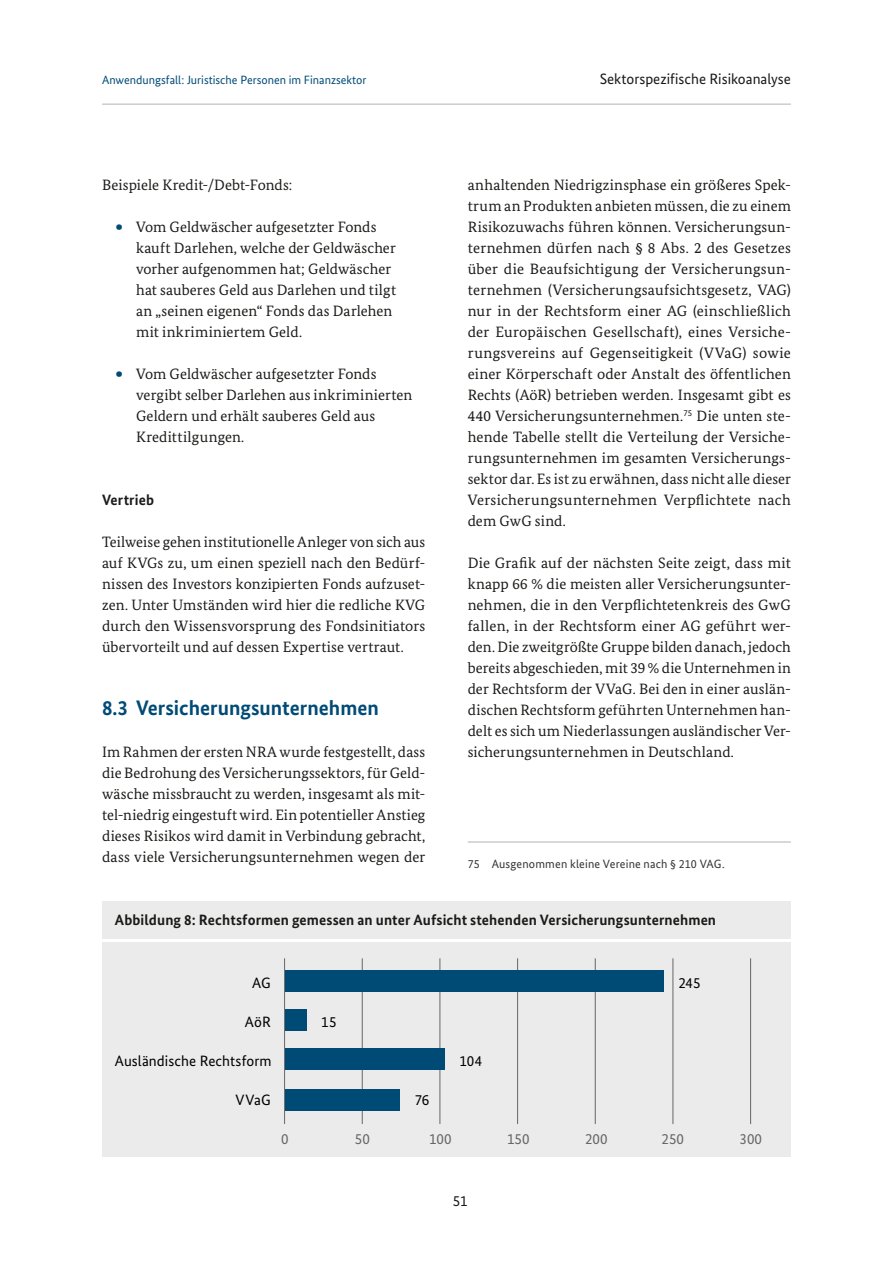
<style>
.page{position:relative;width:893px;height:1263px;background:#fff}
.page>*{position:absolute;margin:0;border:0;box-sizing:border-box;transform-origin:0 0}
.t1{font:700 21px "Bundes Sans";color:#004b76}
.t2{font:15px/21px "Bundes Serif";letter-spacing:.005em;color:#1a1a18;text-align:justify}
.t3{font:700 15px "Bundes Sans";letter-spacing:.01em;color:#1a1a18}
.t4{font:15px "Bundes Sans";letter-spacing:.005em;color:#000}
.t5{font:15px "Bundes Sans";color:#1a1a18}
.t6{font:15px "Bundes Sans";color:#666}
.t7{font:12px "Bundes Sans";color:#004b76}
.t8{font:12px "Bundes Sans";letter-spacing:.015em;color:#333}
.s1{font-size:27px;color:#004b76}
</style>
<div class="page">
<hr style="left:102px;top:103px;width:689px;height:2px;background:#ccc">
<hr style="left:468px;top:841px;width:323px;height:2px;background:#ccc">
<div style="left:102px;top:901px;width:689px;height:37px;background:#ebebeb"></div>
<div style="left:102px;top:942px;width:689px;height:215px;background:#ebebeb"></div>
<hr style="left:362px;top:958px;width:1px;height:166px;background:#666">
<hr style="left:284px;top:958px;width:1px;height:166px;background:#666">
<hr style="left:440px;top:958px;width:1px;height:166px;background:#666">
<hr style="left:517px;top:958px;width:1px;height:166px;background:#666">
<hr style="left:595px;top:958px;width:1px;height:166px;background:#666">
<hr style="left:673px;top:958px;width:1px;height:166px;background:#666">
<hr style="left:750px;top:958px;width:1px;height:166px;background:#666">
<div style="left:285px;top:971px;width:378px;height:21px;background:#004b76"></div>
<div style="left:285px;top:1010px;width:21px;height:21px;background:#004b76"></div>
<div style="left:285px;top:1049px;width:159px;height:21px;background:#004b76"></div>
<div style="left:285px;top:1089px;width:115px;height:21px;background:#004b76"></div>
<p class="t7" style="left:102px;top:72px;width:266px">Anwendungsfall: Juristische Personen im Finanzsektor</p>
<p class="t5" style="left:600px;top:69px;width:193px">Sektorspezifische Risikoanalyse</p>
<p class="t2" style="left:102px;top:174px;width:192px">Beispiele Kredit-/Debt-Fonds:</p>
<p class="t2" style="left:136px;top:216px;width:262px;text-align:left;text-indent:-21px"><span class="s1">•</span> Vom Geldwäscher aufgesetzter Fonds kauft Darlehen, welche der Geldwäscher vorher aufgenommen hat; Geldwäscher hat sauberes Geld aus Darlehen und tilgt an „seinen eigenen“ Fonds das Darlehen mit inkriminiertem Geld.</p>
<p class="t2" style="left:136px;top:363px;width:278px;text-align:left;text-indent:-21px"><span class="s1">•</span> Vom Geldwäscher aufgesetzter Fonds vergibt selber Darlehen aus inkriminierten Geldern und erhält sauberes Geld aus Kredittilgungen.</p>
<p class="t3" style="left:102px;top:490px;width:54px">Vertrieb</p>
<p class="t2" style="left:102px;top:531px;width:325px">Teilweise gehen institutionelle Anleger von sich aus auf KVGs zu, um einen speziell nach den Bedürf&shy;nissen des Investors konzipierten Fonds aufzuset&shy;zen. Unter Umständen wird hier die redliche KVG durch den Wissensvorsprung des Fondsinitiators übervorteilt und auf dessen Expertise vertraut.</p>
<h1 class="t1" style="left:102px;top:695px;width:278px">8.3 Versicherungsunternehmen</h1>
<p class="t2" style="left:102px;top:741px;width:325px">Im Rahmen der ersten NRA wurde festgestellt, dass die Bedrohung des Versicherungssektors, für Geld&shy;wäsche missbraucht zu werden, insgesamt als mit&shy;tel-niedrig eingestuft wird. Ein potentieller Anstieg dieses Risikos wird damit in Verbindung gebracht, dass viele Versicherungsunternehmen wegen der</p>
<p class="t2" style="left:468px;top:174px;width:325px">anhaltenden Niedrigzinsphase ein größeres Spek&shy;trum an Produkten anbieten müssen, die zu einem Risikozuwachs führen können. Versicherungsun&shy;ternehmen dürfen nach § 8 Abs. 2 des Gesetzes über die Beaufsichtigung der Versicherungsun&shy;ternehmen (Versicherungsaufsichtsgesetz, VAG) nur in der Rechtsform einer AG (einschließlich der Europäischen Gesellschaft), eines Versiche&shy;rungsvereins auf Gegenseitigkeit (VVaG) sowie einer Körperschaft oder Anstalt des öffentlichen Rechts (AöR) betrieben werden. Insgesamt gibt es 440 Versicherungsunternehmen.<sup>75</sup> Die unten ste&shy;hende Tabelle stellt die Verteilung der Versiche&shy;rungsunternehmen im gesamten Versicherungs&shy;sektor dar. Es ist zu erwähnen, dass nicht alle dieser Versicherungsunternehmen Verpflichtete nach dem GwG sind.</p>
<p class="t2" style="left:468px;top:552px;width:325px">Die Grafik auf der nächsten Seite zeigt, dass mit knapp 66 % die meisten aller Versicherungsunter&shy;nehmen, die in den Verpflichtetenkreis des GwG fallen, in der Rechtsform einer AG geführt wer&shy;den. Die zweitgrößte Gruppe bilden danach, jedoch bereits abgeschieden, mit 39 % die Unternehmen in der Rechtsform der VVaG. Bei den in einer auslän&shy;dischen Rechtsform geführten Unternehmen han&shy;delt es sich um Niederlassungen ausländischer Ver&shy;sicherungsunternehmen in Deutschland.</p>
<p class="t8" style="left:468px;top:856px;width:258px">75 Ausgenommen kleine Vereine nach § 210 VAG.</p>
<p class="t3" style="left:115px;top:911px;width:603px">Abbildung 8: Rechtsformen gemessen an unter Aufsicht stehenden Versicherungsunternehmen</p>
<p class="t4" style="left:252px;top:973px;width:20px">AG</p>
<p class="t4" style="left:678px;top:973px;width:24px">245</p>
<p class="t4" style="left:245px;top:1012px;width:27px">AöR</p>
<p class="t4" style="left:321px;top:1012px;width:17px">15</p>
<p class="t4" style="left:115px;top:1051px;width:158px">Ausländische Rechtsform</p>
<p class="t4" style="left:459px;top:1051px;width:24px">104</p>
<p class="t4" style="left:236px;top:1090px;width:37px">VVaG</p>
<p class="t4" style="left:415px;top:1090px;width:16px">76</p>
<p class="t6" style="left:281px;top:1129px;width:9px">0</p>
<p class="t6" style="left:355px;top:1129px;width:16px">50</p>
<p class="t6" style="left:429px;top:1129px;width:24px">100</p>
<p class="t6" style="left:507px;top:1129px;width:24px">150</p>
<p class="t6" style="left:585px;top:1129px;width:24px">200</p>
<p class="t6" style="left:662px;top:1129px;width:24px">250</p>
<p class="t6" style="left:740px;top:1129px;width:24px">300</p>
<p class="t5" style="left:453px;top:1192px;width:16px">51</p>
</div>
